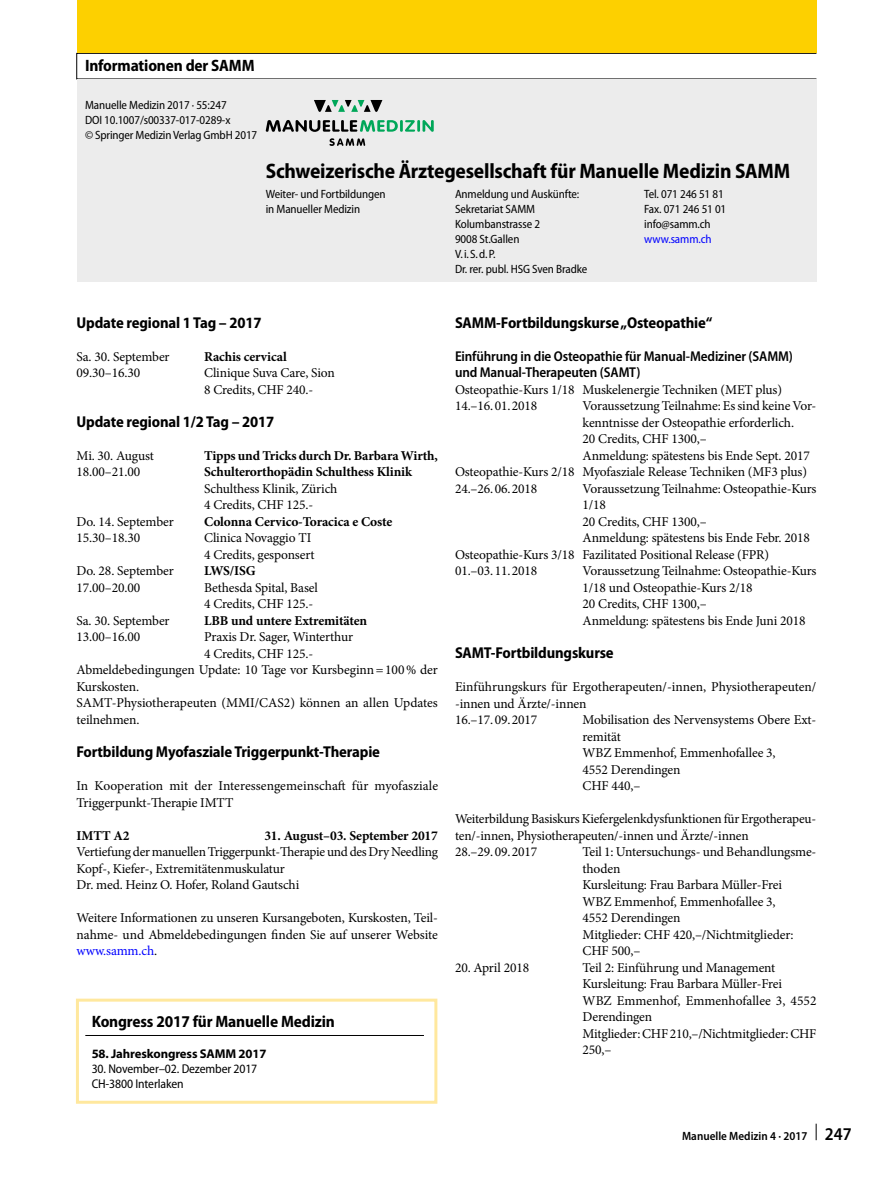
<style>
.page{position:relative;width:893px;height:1187px;background:#fff}
.page>*{position:absolute;margin:0;border:0;box-sizing:border-box;transform-origin:0 0}
.t1{font:700 semi-condensed 21px "Myriad Pro";letter-spacing:-.01em;color:#000}
.t2{font:700 semi-condensed 16.5px "Myriad Pro";letter-spacing:-.01em;color:#000}
.t3{font:700 semi-condensed 15.75px "Myriad Pro";letter-spacing:-.01em;color:#000}
.t4{font:600 semi-condensed 14.25px/16.5px "Myriad Pro";letter-spacing:-.01em;color:#000}
.t5{font:13.5px/16.5px "Minion Pro";letter-spacing:-.01em;color:#000}
.t6{font:700 13.5px "Minion Pro";letter-spacing:-.01em;color:#000}
.t7{font:semi-condensed 12.75px/15px "Myriad Pro";letter-spacing:-.01em;color:#000}
.t8{font:700 12.75px "Myriad Pro";letter-spacing:-.01em;color:#000}
.t9{font:semi-condensed 12px/15px "Myriad Pro";letter-spacing:-.01em;color:#000}
.t10{font:600 semi-condensed 12px "Myriad Pro";color:#000}
.t11{font:semi-condensed 12px "Myriad Pro";letter-spacing:-.01em;color:#00f}
.s1{color:#00f}
.s2{font-size:18px}
</style>
<div class="page">
<svg style="left:816px;top:1123px;width:1px;height:17px"></svg>
<div style="left:77px;top:53px;width:740px;height:26px;border:1px solid #000"></div>
<div style="left:77px;top:0;width:739px;height:53px;background:#fdd000"></div>
<div style="left:77px;top:79px;width:739px;height:203px;background:#ececec"></div>
<svg style="left:266px;top:120px;width:168px;height:12px"></svg>
<svg style="left:314px;top:100px;width:68px;height:12px"></svg>
<svg style="left:329px;top:138px;width:36px;height:8px"></svg>
<hr style="left:85px;top:1035px;width:339px;height:1px;background:#000">
<div style="left:76px;top:998px;width:361px;height:105px;border:3px solid #ffe89e"></div>
<p class="t2" style="left:85px;top:56px;width:171px">Informationen der SAMM</p>
<p class="t9" style="left:85px;top:98px;width:174px">Manuelle Medizin 2017 · 55:247<br>DOI 10.1007/s00337-017-0289-x<br>© Springer Medizin Verlag GmbH 2017</p>
<h1 class="t1" style="left:266px;top:160px;width:526px">Schweizerische Ärztegesellschaft für Manuelle Medizin SAMM</h1>
<p class="t9" style="left:266px;top:186px;width:121px">Weiter- und Fortbildungen in Manueller Medizin</p>
<p class="t9" style="left:455px;top:186px;width:134px">Anmeldung und Auskünfte:<br>Sekretariat SAMM<br>Kolumbanstrasse 2<br>9008 St.Gallen<br>V.i.S.d.P.<br>Dr. rer. publ. HSG Sven Bradke</p>
<p class="t9" style="left:644px;top:186px;width:84px">Tel. 071 246 51 81<br>Fax. 071 246 51 01 info@samm.ch</p>
<p class="t11" style="left:644px;top:232px;width:69px">www.samm.ch</p>
<p class="t3" style="left:77px;top:314px;width:186px">Update regional 1 Tag – 2017</p>
<p class="t5" style="left:77px;top:348px;width:95px">Sa. 30. September</p>
<p class="t6" style="left:204px;top:347px;width:84px">Rachis cervical</p>
<p class="t5" style="left:77px;top:365px;width:65px">09.30–16.30</p>
<p class="t5" style="left:204px;top:365px;width:132px">Clinique Suva Care, Sion<br>8 Credits, CHF 240.-</p>
<p class="t3" style="left:77px;top:413px;width:199px">Update regional 1/2 Tag – 2017</p>
<p class="t5" style="left:77px;top:447px;width:79px">Mi. 30. August</p>
<p class="t6" style="left:204px;top:446px;width:235px">Tipps und Tricks durch Dr. Barbara Wirth,</p>
<p class="t5" style="left:77px;top:464px;width:65px">18.00–21.00</p>
<p class="t6" style="left:204px;top:462px;width:210px">Schulterorthopädin Schulthess Klinik</p>
<p class="t5" style="left:204px;top:480px;width:135px">Schulthess Klinik, Zürich<br>4 Credits, CHF 125.-</p>
<p class="t5" style="left:77px;top:513px;width:99px">Do. 14. September</p>
<p class="t6" style="left:204px;top:512px;width:190px">Colonna Cervico-Toracica e Coste</p>
<p class="t5" style="left:77px;top:530px;width:65px">15.30–18.30</p>
<p class="t5" style="left:204px;top:530px;width:112px">Clinica Novaggio TI<br>4 Credits, gesponsert</p>
<p class="t5" style="left:77px;top:563px;width:99px">Do. 28. September</p>
<p class="t6" style="left:204px;top:561px;width:53px">LWS/ISG</p>
<p class="t5" style="left:77px;top:579px;width:65px">17.00–20.00</p>
<p class="t5" style="left:204px;top:579px;width:115px">Bethesda Spital, Basel<br>4 Credits, CHF 125.-</p>
<p class="t5" style="left:77px;top:612px;width:95px">Sa. 30. September</p>
<p class="t6" style="left:204px;top:611px;width:164px">LBB und untere Extremitäten</p>
<p class="t5" style="left:77px;top:629px;width:65px">13.00–16.00</p>
<p class="t5" style="left:204px;top:629px;width:151px">Praxis Dr. Sager, Winterthur</p>
<p class="t5" style="left:204px;top:645px;width:111px">4 Credits, CHF 125.-</p>
<p class="t5" style="left:77px;top:662px;width:363px">Abmeldebedingungen Update: 10 Tage vor Kursbeginn=100% der</p>
<p class="t5" style="left:77px;top:678px;width:64px">Kurskosten.</p>
<p class="t5" style="left:77px;top:695px;width:363px">SAMT-Physiotherapeuten (MMI/CAS2) können an allen Updates</p>
<p class="t5" style="left:77px;top:711px;width:64px">teilnehmen.</p>
<p class="t3" style="left:77px;top:743px;width:305px">Fortbildung Myofasziale Triggerpunkt-Therapie</p>
<p class="t5" style="left:77px;top:777px;width:363px">In Kooperation mit der Interessengemeinschaft für myofasziale<br>Triggerpunkt-Therapie IMTT</p>
<p class="t6" style="left:77px;top:825px;width:55px">IMTT A2</p>
<p class="t6" style="left:264px;top:825px;width:175px">31. August–03. September 2017</p>
<p class="t5" style="left:77px;top:843px;width:363px">Vertiefung der manuellen Triggerpunkt-Therapie und des Dry Needling<br>Kopf-, Kiefer-, Extremitätenmuskulatur<br>Dr. med. Heinz O. Hofer, Roland Gautschi</p>
<p class="t5" style="left:77px;top:909px;width:363px;text-align:justify">Weitere Informationen zu unseren Kursangeboten, Kurskosten, Teil&shy;nahme- und Abmeldebedingungen finden Sie auf unserer Website <span class="s1">www.samm.ch</span>.</p>
<p class="t2" style="left:92px;top:1011px;width:245px">Kongress 2017 für Manuelle Medizin</p>
<p class="t8" style="left:92px;top:1045px;width:176px">58. Jahreskongress SAMM 2017</p>
<p class="t7" style="left:92px;top:1061px;width:167px">30. November–02. Dezember 2017<br>CH-3800 Interlaken</p>
<p class="t3" style="left:455px;top:314px;width:259px">SAMM-Fortbildungskurse „Osteopathie“</p>
<p class="t4" style="left:455px;top:348px;width:339px">Einführung in die Osteopathie für Manual-Mediziner (SAMM) und Manual-Therapeuten (SAMT)</p>
<p class="t5" style="left:455px;top:381px;width:329px">Osteopathie-Kurs 1/18 Muskelenergie Techniken (MET plus)<br>14.–16.01.2018</p>
<p class="t5" style="left:583px;top:398px;width:235px">Voraussetzung Teilnahme: Es sind keine Vor-</p>
<p class="t5" style="left:583px;top:414px;width:213px">kenntnisse der Osteopathie erforderlich.</p>
<p class="t5" style="left:583px;top:431px;width:126px">20 Credits, CHF 1300,–</p>
<p class="t5" style="left:583px;top:447px;width:229px">Anmeldung: spätestens bis Ende Sept. 2017</p>
<p class="t5" style="left:455px;top:464px;width:354px">Osteopathie-Kurs 2/18 Myofasziale Release Techniken (MF3 plus)</p>
<p class="t5" style="left:455px;top:480px;width:84px">24.–26.06.2018</p>
<p class="t5" style="left:583px;top:480px;width:235px">Voraussetzung Teilnahme: Osteopathie-Kurs</p>
<p class="t5" style="left:583px;top:497px;width:25px">1/18</p>
<p class="t5" style="left:583px;top:513px;width:126px">20 Credits, CHF 1300,–</p>
<p class="t5" style="left:583px;top:530px;width:229px">Anmeldung: spätestens bis Ende Febr. 2018</p>
<p class="t5" style="left:455px;top:546px;width:316px">Osteopathie-Kurs 3/18 Fazilitated Positional Release (FPR)</p>
<p class="t5" style="left:455px;top:563px;width:84px">01.–03.11.2018</p>
<p class="t5" style="left:583px;top:563px;width:235px">Voraussetzung Teilnahme: Osteopathie-Kurs 1/18 und Osteopathie-Kurs 2/18<br>20 Credits, CHF 1300,–<br>Anmeldung: spätestens bis Ende Juni 2018</p>
<p class="t3" style="left:455px;top:644px;width:160px">SAMT-Fortbildungskurse</p>
<p class="t5" style="left:455px;top:678px;width:363px">Einführungskurs für Ergotherapeuten/-innen, Physiotherapeuten/ -innen und Ärzte/-innen<br>16.–17.09.2017</p>
<p class="t5" style="left:583px;top:711px;width:235px">Mobilisation des Nervensystems Obere Ext&shy;remität<br>WBZ Emmenhof, Emmenhofallee 3,<br>4552 Derendingen<br>CHF 440,–</p>
<p class="t5" style="left:455px;top:810px;width:361px">Weiterbildung Basiskurs Kiefergelenkdysfunktionen für Ergotherapeu&shy;ten/-innen, Physiotherapeuten/-innen und Ärzte/-innen<br>28.–29.09.2017</p>
<p class="t5" style="left:583px;top:843px;width:235px">Teil 1: Untersuchungs- und Behandlungsme&shy;thoden<br>Kursleitung: Frau Barbara Müller-Frei<br>WBZ Emmenhof, Emmenhofallee 3,<br>4552 Derendingen<br>Mitglieder: CHF 420,–/Nichtmitglieder:<br>CHF 500,–</p>
<p class="t5" style="left:455px;top:959px;width:76px">20. April 2018</p>
<p class="t5" style="left:583px;top:959px;width:235px">Teil 2: Einführung und Management<br>Kursleitung: Frau Barbara Müller-Frei<br>WBZ Emmenhof, Emmenhofallee 3, 4552<br>Derendingen<br>Mitglieder: CHF 210,–/Nichtmitglieder: CHF<br>250,–</p>
<p class="t10" style="left:682px;top:1129px;width:171px">Manuelle Medizin 4 · 2017 <span class="s2">247</span></p>
</div>
